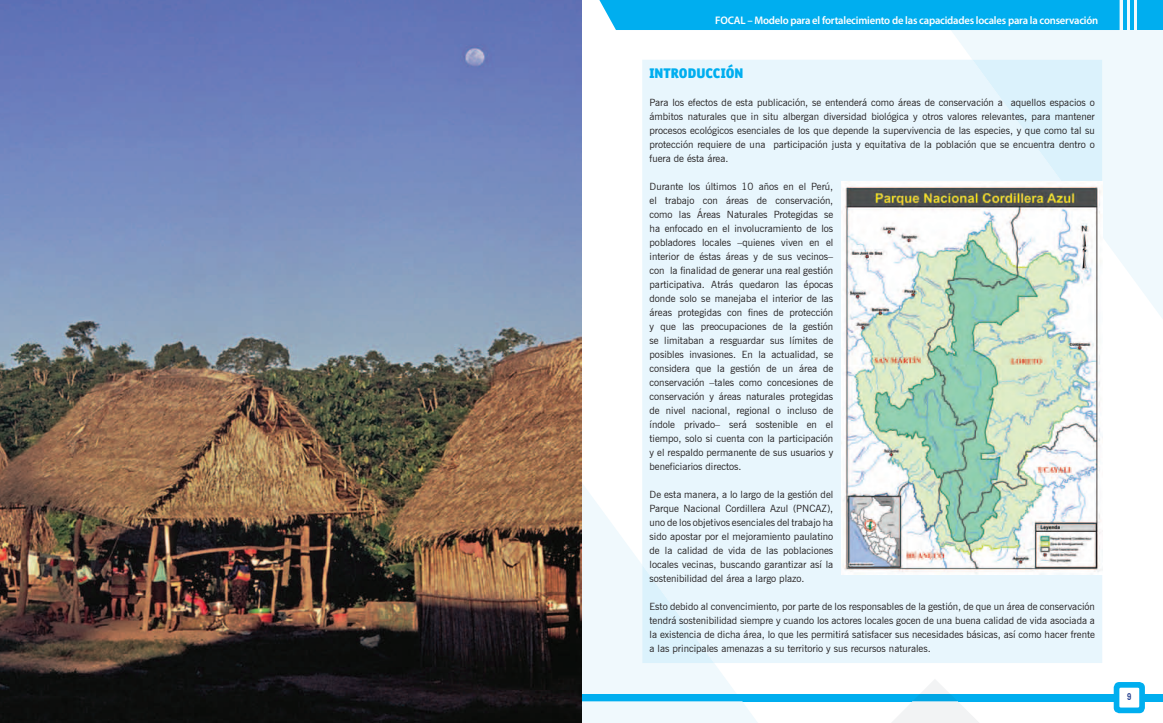
<style>
.page{position:relative;width:1163px;height:723px;background:#fff}
.page>*{position:absolute;margin:0;border:0;box-sizing:border-box;transform-origin:0 0}
.t1{font:900 14px "Officina San ITC";color:#00aeef}
.t2{font:600 11px "Myriad Pro";letter-spacing:-.02em;color:#fff}
.t3{font:10px/14px "News Gothic BT";color:#231f20;text-align:justify}
.t4{font:700 9.6px "Geometric Slab 703 BT";color:#253f8e;scale:.83 1}
</style>
<div class="page">
<div style="left:581px;top:694px;width:581px;height:7px;background:#00aeef"></div>
<svg style="left:1113px;top:682px;width:31px;height:31px"></svg>
<div style="left:1119px;top:688px;width:19px;height:19px;background:#fff"></div>
<svg style="left:951px;top:0;width:211px;height:317px;fill:#f0f9fd"></svg>
<svg style="left:890px;top:680px;width:89px;height:43px"></svg>
<div style="left:1136px;top:0;width:26px;height:30px;background:#00aeef"></div>
<svg style="left:1129px;top:0;width:4px;height:30px"></svg>
<svg style="left:1122px;top:0;width:4px;height:30px"></svg>
<div style="left:599px;top:0;width:520px;height:30px;background:#00aeef"></div>
<svg style="left:581px;top:482px;width:177px;height:241px;fill:#f0f9fd"></svg>
<svg style="left:581px;top:694px;width:161px;height:7px"></svg>
<div style="left:642px;top:60px;width:459px;height:603px;background:#e8f6fd"></div>
<svg style="left:972px;top:60px;width:129px;height:122px;background:#dff3fc"></svg>
<div style="left:642px;top:565px;width:72px;height:98px;background:#e3f4fc"></div>
<img style="left:841px;top:182px;width:260px;height:392px">
<img style="left:0;top:0;width:581px;height:723px">
<p class="t2" style="left:715px;top:13px;width:384px">FOCAL – Modelo para el fortalecimiento de las capacidades locales para la conservación</p>
<h1 class="t1" style="left:649px;top:64px;width:95px">INTRODUCCIÓN</h1>
<p class="t3" style="left:649px;top:95px;width:447px">Para los efectos de esta publicación, se entenderá como áreas de conservación a aquellos espacios o ámbitos naturales que in situ albergan diversidad biológica y otros valores relevantes, para mantener procesos ecológicos esenciales de los que depende la supervivencia de las especies, y que como tal su protección requiere de una participación justa y equitativa de la población que se encuentra dentro o fuera de ésta área.</p>
<p class="t3" style="left:649px;top:179px;width:185px">Durante los últimos 10 años en el Perú, el trabajo con áreas de conservación, como las Áreas Naturales Protegidas se ha enfocado en el involucramiento de los pobladores locales –quienes viven en el interior de éstas áreas y de sus vecinos– con la finalidad de generar una real gestión participativa. Atrás quedaron las épocas donde solo se manejaba el interior de las áreas protegidas con fines de protección y que las preocupaciones de la gestión se limitaban a resguardar sus límites de posibles invasiones. En la actualidad, se considera que la gestión de un área de conservación –tales como concesiones de conservación y áreas naturales protegidas de nivel nacional, regional o incluso de índole privado– será sostenible en el tiempo, solo si cuenta con la participación y el respaldo permanente de sus usuarios y beneficiarios directos.</p>
<p class="t3" style="left:649px;top:487px;width:185px">De esta manera, a lo largo de la gestión del Parque Nacional Cordillera Azul (PNCAZ), uno de los objetivos esenciales del trabajo ha sido apostar por el mejoramiento paulatino de la calidad de vida de las poblaciones locales vecinas, buscando garantizar así la sostenibilidad del área a largo plazo.</p>
<p class="t3" style="left:649px;top:599px;width:447px">Esto debido al convencimiento, por parte de los responsables de la gestión, de que un área de conservación tendrá sostenibilidad siempre y cuando los actores locales gocen de una buena calidad de vida asociada a la existencia de dicha área, lo que les permitirá satisfacer sus necesidades básicas, así como hacer frente a las principales amenazas a su territorio y sus recursos naturales.</p>
<p class="t4" style="left:1126px;top:691px;width:7px">9</p>
</div>
